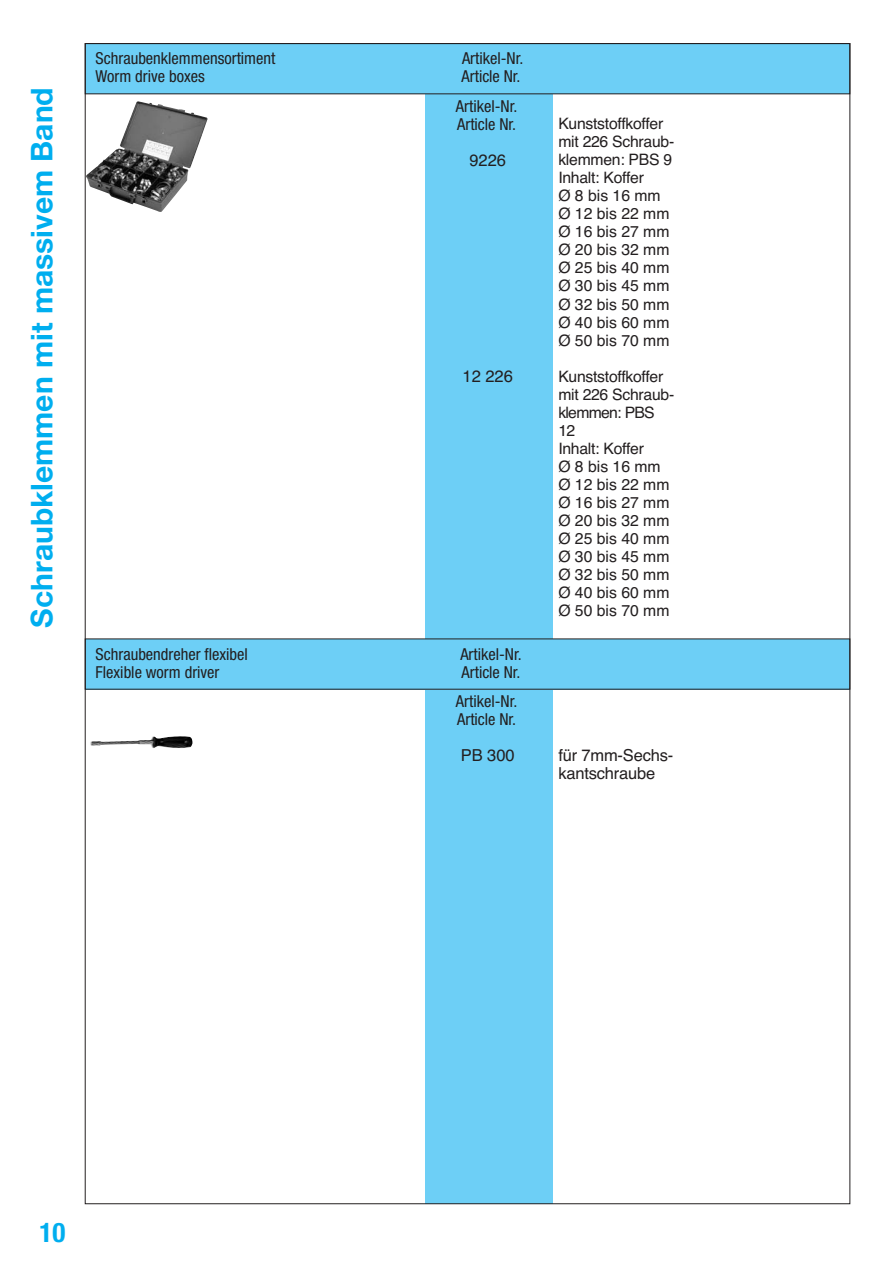
<style>
.page{position:relative;width:893px;height:1263px;background:#fff}
.page>*{position:absolute;margin:0;border:0;box-sizing:border-box;transform-origin:0 0}
.t1{font:700 30px "Helvetica Neue";color:#00aeef}
.t2{font:700 condensed 27px "Helvetica Neue";color:#00aeef}
.t3{font:condensed 16.5px/18px "Helvetica Neue";color:#231f20}
.t4{font:16.5px/18px "Helvetica";letter-spacing:-.01em;color:#231f20}
.t5{font:15.75px/18px "Helvetica";color:#231f20}
</style>
<div class="page">
<img style="left:87px;top:101px;width:121px;height:111px">
<div style="left:425px;top:43px;width:128px;height:1161px;background:#6dcff6"></div>
<div style="left:85px;top:44px;width:765px;height:50px;background:#6dcff6"></div>
<img style="left:90px;top:736px;width:102px;height:12px">
<div style="left:85px;top:639px;width:765px;height:50px;background:#6dcff6"></div>
<h1 class="t1" style="left:31px;top:627px;width:542px;rotate:-90deg">Schraubklemmen mit massivem Band</h1>
<p class="t3" style="left:96px;top:51px;width:181px">Schraubenklemmensortiment</p>
<p class="t3" style="left:462px;top:51px;width:63px">Artikel-Nr.</p>
<p class="t3" style="left:96px;top:69px;width:111px">Worm drive boxes</p>
<p class="t3" style="left:462px;top:69px;width:60px">Article Nr.</p>
<p class="t3" style="left:456px;top:98px;width:63px">Artikel-Nr.<br>Article Nr.</p>
<p class="t4" style="left:469px;top:153px;width:38px">9226</p>
<p class="t4" style="left:462px;top:369px;width:52px">12 226</p>
<p class="t3" style="left:96px;top:646px;width:154px">Schraubendreher flexibel</p>
<p class="t3" style="left:460px;top:646px;width:63px">Artikel-Nr.</p>
<p class="t3" style="left:96px;top:664px;width:125px">Flexible worm driver</p>
<p class="t3" style="left:462px;top:664px;width:60px">Article Nr.</p>
<p class="t3" style="left:456px;top:694px;width:63px">Artikel-Nr.<br>Article Nr.</p>
<p class="t4" style="left:461px;top:748px;width:56px">PB 300</p>
<p class="t5" style="left:558px;top:116px;width:117px">Kunststoffkoffer mit 226 Schraub&shy;klemmen: PBS 9<br>Inhalt: Koffer<br>Ø 8 bis 16 mm<br>Ø 12 bis 22 mm<br>Ø 16 bis 27 mm<br>Ø 20 bis 32 mm<br>Ø 25 bis 40 mm<br>Ø 30 bis 45 mm<br>Ø 32 bis 50 mm<br>Ø 40 bis 60 mm<br>Ø 50 bis 70 mm</p>
<p class="t5" style="left:558px;top:368px;width:117px">Kunststoffkoffer mit 226 Schraub&shy;klemmen: PBS<br>12<br>Inhalt: Koffer<br>Ø 8 bis 16 mm<br>Ø 12 bis 22 mm<br>Ø 16 bis 27 mm<br>Ø 20 bis 32 mm<br>Ø 25 bis 40 mm<br>Ø 30 bis 45 mm<br>Ø 32 bis 50 mm<br>Ø 40 bis 60 mm<br>Ø 50 bis 70 mm</p>
<p class="t4" style="left:558px;top:748px;width:116px">für 7mm-Sechs&shy;kantschraube</p>
<h2 class="t2" style="left:40px;top:1222px;width:27px">10</h2>
</div>
